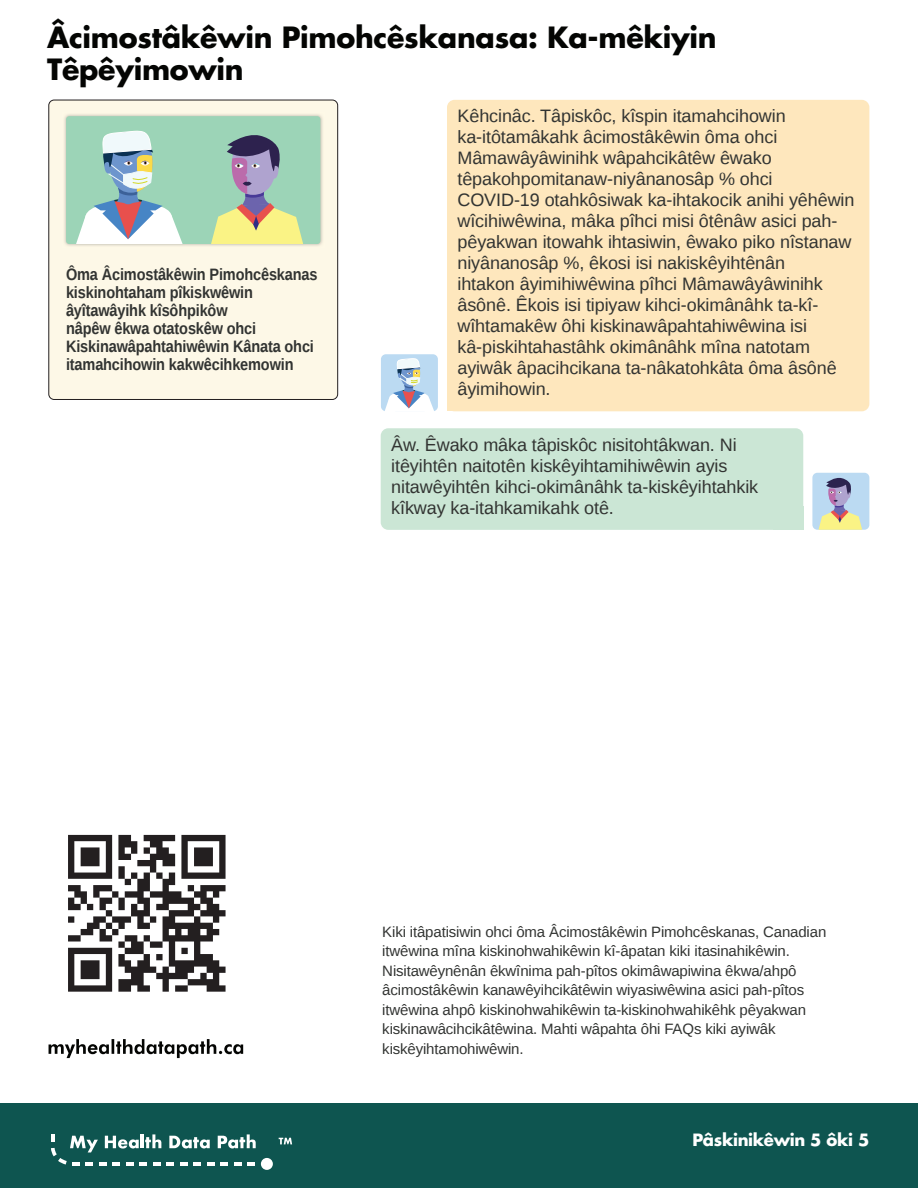
<style>
.page{position:relative;width:918px;height:1188px;background:#fff}
.page>*{position:absolute;margin:0;border:0;box-sizing:border-box;transform-origin:0 0}
.t1{font:700 28.5px/31.5px "Futura";letter-spacing:-.01em;color:#040503}
.t2{font:18px/21px "Ascender Sans";letter-spacing:-.005em;color:#323432}
.t3{font:700 16.5px/18px "Ascender Sans";letter-spacing:-.01em;color:#323432;scale:.88 1}
.t4{font:700 16.5px "Futura";letter-spacing:-.02em;color:#fff}
.t5{font:15px/19.5px "Ascender Sans";letter-spacing:-.01em;color:#323432}
</style>
<div class="page">
<div style="left:0;top:1104px;width:918px;height:84px;background:#0e5550"></div>
<svg style="left:49px;top:1039px;width:194px;height:19px"></svg>
<img style="left:68px;top:834px;width:158px;height:158px">
<svg style="left:279px;top:1138px;width:13px;height:6px"></svg>
<svg style="left:51px;top:1134px;width:205px;height:32px"></svg>
<div style="left:261px;top:1158px;width:12px;height:12px;background:#fff;border-radius:50%"></div>
<div style="left:773px;top:506px;width:30px;height:24px;background:#cbe6d5"></div>
<div style="left:49px;top:100px;width:289px;height:299px;background:#fdf8e7;border-radius:5px"></div>
<div style="left:49px;top:100px;width:289px;height:300px;border:1px solid #231f20;border-radius:5px"></div>
<img style="left:64px;top:114px;width:259px;height:132px">
<svg style="left:66px;top:116px;width:254px;height:128px;background:#a8c9b5"></svg>
<div style="left:381px;top:428px;width:422px;height:102px;background:#cbe6d5;border-radius:8px"></div>
<div style="left:812px;top:473px;width:57px;height:57px;background:#bbdaf2;border-radius:5px"></div>
<svg style="left:819px;top:477px;width:43px;height:53px"></svg>
<div style="left:447px;top:100px;width:422px;height:311px;background:#fee7bd;border-radius:8px"></div>
<div style="left:447px;top:388px;width:30px;height:23px;background:#fee7bd"></div>
<div style="left:381px;top:354px;width:57px;height:57px;background:#bbdaf2;border-radius:5px"></div>
<svg style="left:385px;top:358px;width:49px;height:53px"></svg>
<h1 class="t1" style="left:47px;top:22px;width:671px">Âcimostâkêwin Pimohcêskanasa: Ka-mêkiyin<br>Têpêyimowin</h1>
<p class="t3" style="left:66px;top:265px;width:287px">Ôma Âcimostâkêwin Pimohcêskanas kiskinohtaham pîkiskwêwin âyîtawâyihk kîsôhpikôw<br>nâpêw êkwa otatoskêw ohci<br>Kiskinawâpahtahiwêwin Kânata ohci itamahcihowin kakwêcihkemowin</p>
<p class="t2" style="left:458px;top:106px;width:398px">Kêhcinâc. Tâpiskôc, kîspin itamahcihowin ka-itôtamâkahk âcimostâkêwin ôma ohci Mâmawâyâwinihk wâpahcikâtêw êwako têpakohpomitanaw-niyânanosâp % ohci COVID-19 otahkôsiwak ka-ihtakocik anihi yêhêwin wîcihiwêwina, mâka pîhci misi ôtênâw asici pah&shy;pêyakwan itowahk ihtasiwin, êwako piko nîstanaw niyânanosâp %, êkosi isi nakiskêyihtênân<br>ihtakon âyimihiwêwina pîhci Mâmawâyâwinihk âsônê. Êkois isi tipiyaw kihci-okimânâhk ta-kî&shy;wîhtamakêw ôhi kiskinawâpahtahiwêwina isi kâ-piskihtahastâhk okimânâhk mîna natotam ayiwâk âpacihcikana ta-nâkatohkâta ôma âsônê âyimihowin.</p>
<p class="t2" style="left:391px;top:434px;width:369px">Âw. Êwako mâka tâpiskôc nisitohtâkwan. Ni itêyihtên naitotên kiskêyihtamihiwêwin ayis nitawêyihtên kihci-okimânâhk ta-kiskêyihtahkik kîkway ka-itahkamikahk otê.</p>
<p class="t5" style="left:382px;top:922px;width:446px">Kiki itâpatisiwin ohci ôma Âcimostâkêwin Pimohcêskanas, Canadian itwêwina mîna kiskinohwahikêwin kî-âpatan kiki itasinahikêwin.<br>Nisitawêynênân êkwînima pah-pîtos okimâwapiwina êkwa/ahpô âcimostâkêwin kanawêyihcikâtêwin wiyasiwêwina asici pah-pîtos itwêwina ahpô kiskinohwahikêwin ta-kiskinohwahikêhk pêyakwan kiskinawâcihcikâtêwina. Mahti wâpahta ôhi FAQs kiki ayiwâk kiskêyihtamohiwêwin.</p>
<p class="t4" style="left:692px;top:1129px;width:179px">Pâskinikêwin 5 ôki 5</p>
</div>
